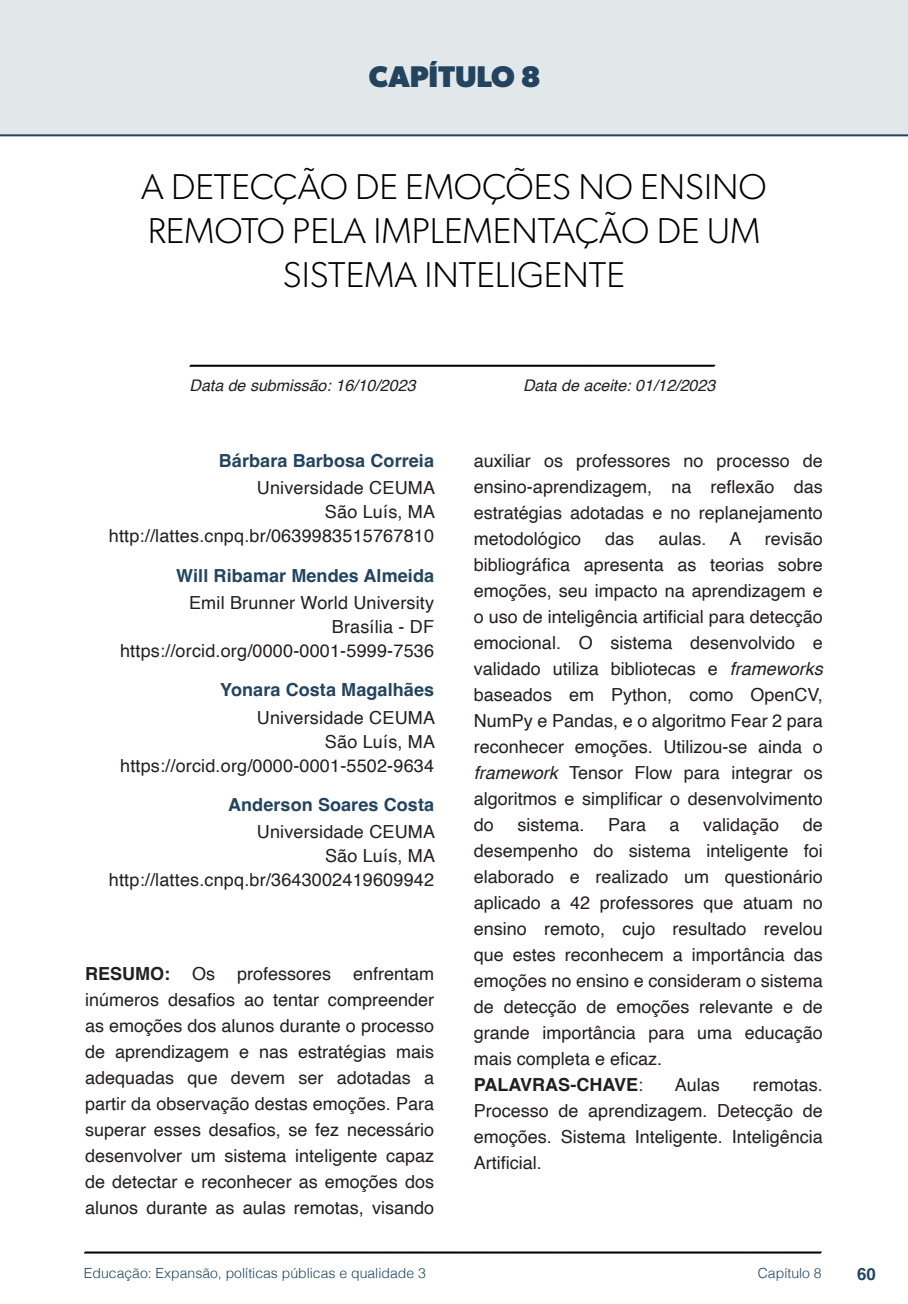
<style>
.page{position:relative;width:908px;height:1304px;background:#fff}
.page>*{position:absolute;margin:0;border:0;box-sizing:border-box;transform-origin:0 0}
.t1{font:300 36px/44px "Gibson";color:#000;text-align:center}
.t2{font:700 30px "Gibson";color:#23445f}
.t3{font:18px/26px "Helvetica";color:#231f20;text-align:right}
.t4{font:700 18px "Helvetica";letter-spacing:.005em;color:#23445f}
.t5{font:700 16.8px "Helvetica";color:#23445f}
.t6{font:italic 16px "Helvetica";color:#231f20}
.t7{font:300 14px "Helvetica";color:#23445f}
.s1{font-weight:700}
.s2{font-style:italic}
</style>
<div class="page">
<svg style="left:84px;top:1251px;width:737px;height:3px;background:#515151"></svg>
<svg style="left:189px;top:364px;width:526px;height:3px;background:#4f4f4f"></svg>
<div style="left:0;top:0;width:907px;height:136px;background:#e2e7e9"></div>
<div style="left:44px;top:72px;width:68px;height:61px;background:#e2e7e9"></div>
<h2 class="t2" style="left:369px;top:58px;width:173px">CAPÍTULO 8</h2>
<h1 class="t1" style="left:141px;top:164px;width:626px">A DETECÇÃO DE EMOÇÕES NO ENSINO<br>REMOTO PELA IMPLEMENTAÇÃO DE UM<br>SISTEMA INTELIGENTE</h1>
<p class="t6" style="left:189px;top:373px;width:227px">Data de submissão: 16/10/2023</p>
<p class="t6" style="left:523px;top:373px;width:194px">Data de aceite: 01/12/2023</p>
<p class="t4" style="left:219px;top:450px;width:217px">Bárbara Barbosa Correia</p>
<p class="t3" style="left:109px;top:477px;width:327px;line-height:24px">Universidade CEUMA<br>São Luís, MA http://lattes.cnpq.br/0639983515767810</p>
<p class="t4" style="left:176px;top:564px;width:259px">Will Ribamar Mendes Almeida</p>
<p class="t3" style="left:120px;top:591px;width:315px;line-height:24px">Emil Brunner World University<br>Brasília - DF https://orcid.org/0000-0001-5999-7536</p>
<p class="t4" style="left:220px;top:679px;width:215px">Yonara Costa Magalhães</p>
<p class="t3" style="left:120px;top:706px;width:316px;line-height:24px">Universidade CEUMA<br>São Luís, MA https://orcid.org/0000-0001-5502-9634</p>
<p class="t4" style="left:228px;top:794px;width:207px">Anderson Soares Costa</p>
<p class="t3" style="left:109px;top:821px;width:327px;line-height:24px">Universidade CEUMA<br>São Luís, MA http://lattes.cnpq.br/3643002419609942</p>
<p class="t3" style="left:85px;top:962px;width:350px;text-align:justify"><span class="s1">RESUMO:</span> Os professores enfrentam inúmeros desafios ao tentar compreender as emoções dos alunos durante o processo de aprendizagem e nas estratégias mais adequadas que devem ser adotadas a partir da observação destas emoções. Para superar esses desafios, se fez necessário desenvolver um sistema inteligente capaz de detectar e reconhecer as emoções dos alunos durante as aulas remotas, visando</p>
<p class="t3" style="left:473px;top:448px;width:350px;text-align:justify">auxiliar os professores no processo de ensino-aprendizagem, na reflexão das estratégias adotadas e no replanejamento metodológico</p>
<p class="t3" style="left:605px;top:526px;width:31px">das</p>
<p class="t3" style="left:658px;top:526px;width:50px">aulas.</p>
<p class="t3" style="left:729px;top:526px;width:14px">A</p>
<p class="t3" style="left:473px;top:526px;width:350px;text-align:justify;text-indent:291px">revisão bibliográfica apresenta as teorias sobre emoções, seu impacto na aprendizagem e o uso de inteligência artificial para detecção emocional. O sistema desenvolvido e validado utiliza bibliotecas e <span class="s2">frameworks </span>baseados em Python, como OpenCV, NumPy e Pandas, e o algoritmo Fear 2 para reconhecer emoções. Utilizou-se ainda o <span class="s2">framework</span> Tensor Flow para integrar os algoritmos e simplificar o desenvolvimento do</p>
<p class="t3" style="left:473px;top:812px;width:350px;text-align:left;text-indent:329px">de desempenho do sistema inteligente foi elaborado e realizado um questionário aplicado a 42 professores que atuam no ensino remoto, cujo resultado revelou que estes reconhecem a importância das emoções no ensino e consideram o sistema de detecção de emoções relevante e de grande importância para uma educação mais completa e eficaz.<br><span class="s1">PALAVRAS-CHAVE</span>:</p>
<p class="t3" style="left:517px;top:812px;width:69px">sistema.</p>
<p class="t3" style="left:607px;top:812px;width:40px">Para</p>
<p class="t3" style="left:669px;top:812px;width:12px">a</p>
<p class="t3" style="left:703px;top:812px;width:78px">validação</p>
<p class="t3" style="left:674px;top:1072px;width:47px">Aulas</p>
<p class="t3" style="left:473px;top:1072px;width:350px;text-align:justify;text-indent:279px">remotas.<br>Processo de aprendizagem. Detecção de emoções. Sistema Inteligente. Inteligência Artificial.</p>
<p class="t7" style="left:84px;top:1261px;width:343px">Educação: Expansão, políticas públicas e qualidade 3</p>
<p class="t7" style="left:757px;top:1261px;width:65px">Capítulo 8</p>
<p class="t5" style="left:856px;top:1264px;width:20px">60</p>
</div>
